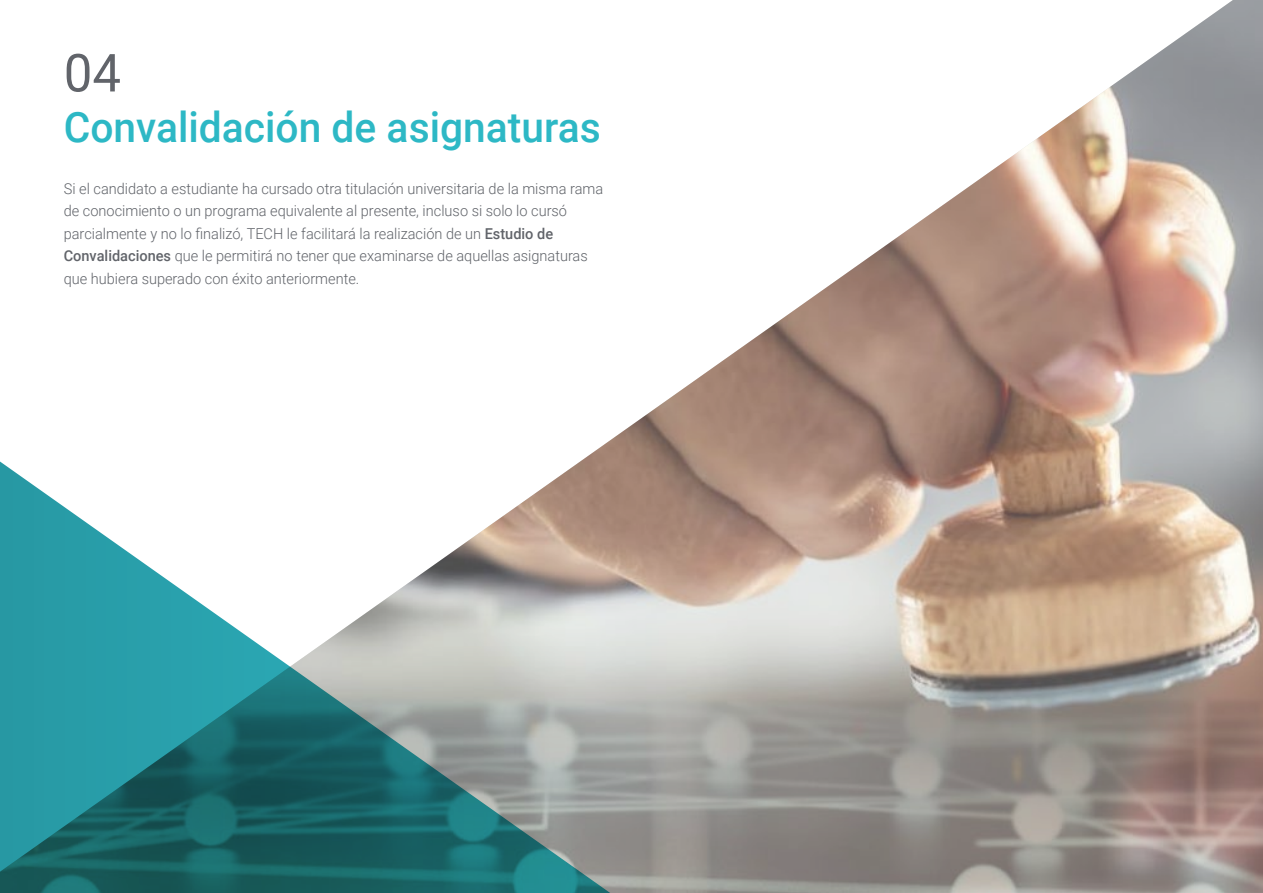
<style>
.page{position:relative;width:1263px;height:893px;background:#fff}
.page>*{position:absolute;margin:0;border:0;box-sizing:border-box;transform-origin:0 0}
.t1{font:52.5px "Roboto";color:#61646a}
.t2{font:500 42px "Roboto";color:#2db8c5}
.t3{font:300 15px/22.5px "Roboto";color:#61646a}
.s1{font-weight:500}
</style>
<div class="page">
<img style="left:602px;top:0;width:661px;height:893px">
<svg style="left:0;top:446px;width:640px;height:447px"></svg>
<h1 class="t1" style="left:64px;top:36px;width:59px">04</h1>
<h2 class="t2" style="left:64px;top:98px;width:539px">Convalidación de asignaturas</h2>
<p class="t3" style="left:64px;top:177px;width:541px">Si el candidato a estudiante ha cursado otra titulación universitaria de la misma rama de conocimiento o un programa equivalente al presente, incluso si solo lo cursó parcialmente y no lo finalizó, TECH le facilitará la realización de un <span class="s1">Estudio de Convalidaciones</span> que le permitirá no tener que examinarse de aquellas asignaturas que hubiera superado con éxito anteriormente.</p>
</div>
